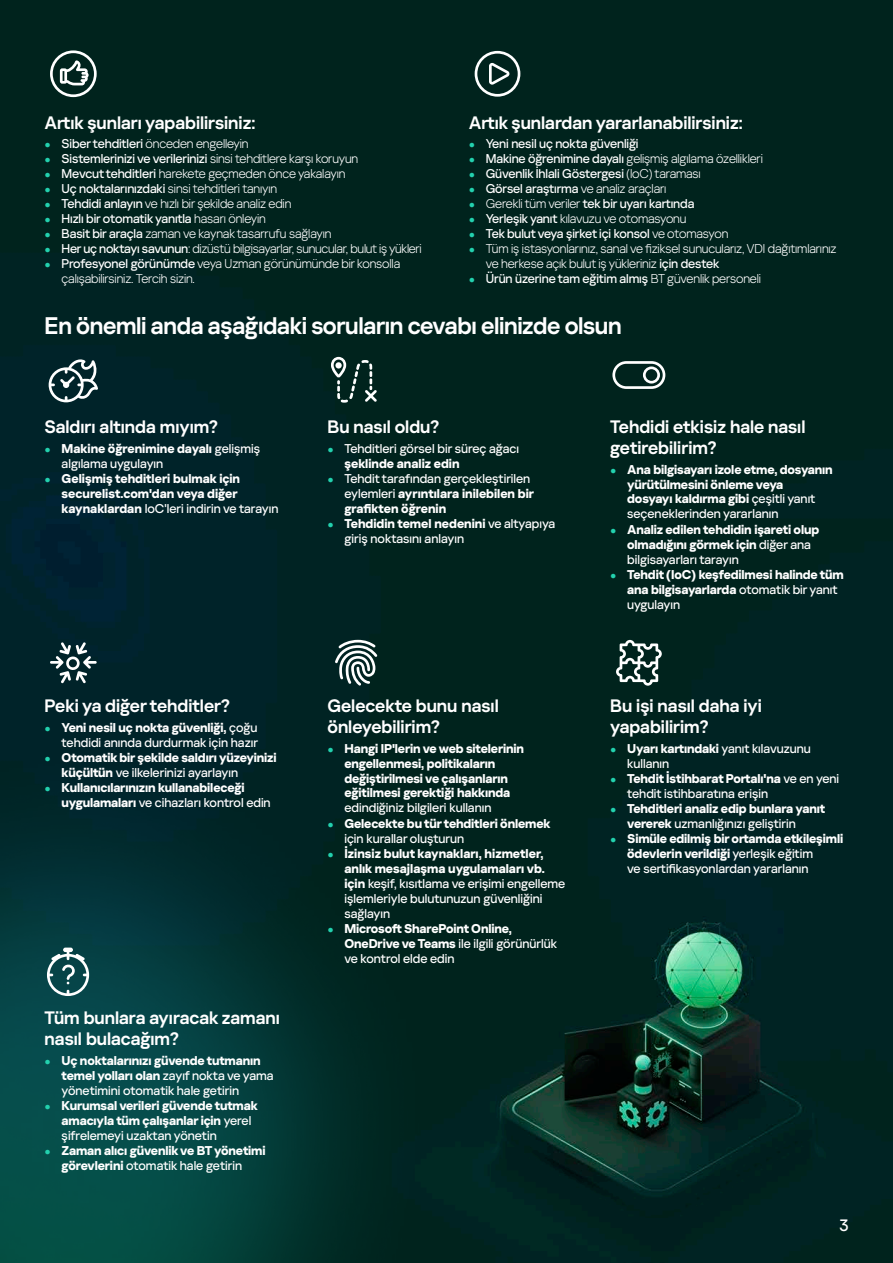
<style>
.page{position:relative;width:893px;height:1263px;background:#fff}
.page>*{position:absolute;margin:0;border:0;box-sizing:border-box;transform-origin:0 0}
.t1{font:600 24px "Kaspersky Sans Display";letter-spacing:-.015em;color:#fff}
.t2{font:600 18px/21px "Kaspersky Sans Display";color:#fff}
.t3{font:500 16.5px "Kaspersky Sans Display";color:#fff}
.t4{font:700 12.75px/15px "Kaspersky Sans Display";letter-spacing:-.01em;color:#fff}
.t5{font:500 12.75px/15px "Kaspersky Sans Display";color:#fff}
.t6{font:300 12.75px/15px "Kaspersky Sans Display";letter-spacing:-.01em;color:#fff}
.s1{font-family:"Arial Narrow";font-weight:400;font-size:10.5px;color:#23d1ae}
.s2{font-weight:500}
.s3{font-weight:300}
.s4{font-weight:700}
</style>
<div class="page">
<img style="left:0;top:0;width:893px;height:1263px">
<img style="left:0;top:702px;width:462px;height:561px">
<svg style="left:50px;top:50px;width:47px;height:47px"></svg>
<svg style="left:475px;top:51px;width:45px;height:46px"></svg>
<svg style="left:47px;top:947px;width:42px;height:49px"></svg>
<svg style="left:49px;top:359px;width:49px;height:43px"></svg>
<svg style="left:612px;top:361px;width:53px;height:28px"></svg>
<svg style="left:331px;top:357px;width:46px;height:46px;background:#344f4b"></svg>
<svg style="left:616px;top:640px;width:46px;height:46px"></svg>
<svg style="left:335px;top:640px;width:42px;height:46px"></svg>
<svg style="left:50px;top:642px;width:47px;height:41px"></svg>
<h2 class="t2" style="left:45px;top:111px;width:212px">Artık şunları yapabilirsiniz:</h2>
<p class="t6" style="left:45px;top:135px;width:206px"><span class="s1">●</span> <span class="s2">Siber tehditleri</span> önceden engelleyin</p>
<p class="t5" style="left:45px;top:150px;width:315px"><span class="s1">●</span> Sistemlerinizi ve verilerinizi <span class="s3">sinsi tehditlere karşı koruyun</span></p>
<p class="t6" style="left:45px;top:165px;width:302px"><span class="s1">●</span> <span class="s2">Mevcut tehditleri</span> harekete geçmeden önce yakalayın</p>
<p class="t6" style="left:45px;top:180px;width:234px"><span class="s1">●</span> <span class="s2">Uç noktalarınızdaki</span> sinsi tehditleri tanıyın</p>
<p class="t6" style="left:45px;top:195px;width:248px"><span class="s1">●</span> <span class="s2">Tehdidi anlayın</span> ve hızlı bir şekilde analiz edin</p>
<p class="t5" style="left:45px;top:210px;width:223px"><span class="s1">●</span> Hızlı bir otomatik yanıtla <span class="s3">hasarı önleyin</span></p>
<p class="t6" style="left:45px;top:225px;width:288px"><span class="s1">●</span> <span class="s2">Basit bir araçla</span> zaman ve kaynak tasarrufu sağlayın</p>
<p class="t6" style="left:45px;top:240px;width:379px"><span class="s1">●</span> <span class="s2">Her uç noktayı savunun</span>: dizüstü bilgisayarlar, sunucular, bulut iş yükleri</p>
<p class="t6" style="left:62px;top:255px;width:340px;text-indent:-17px"><span class="s1">●</span> <span class="s2">Profesyonel görünümde</span> veya Uzman görünümünde bir konsolla çalışabilirsiniz. Tercih sizin.</p>
<h2 class="t2" style="left:469px;top:111px;width:275px">Artık şunlardan yararlanabilirsiniz:</h2>
<p class="t5" style="left:469px;top:135px;width:171px"><span class="s1">●</span> Yeni nesil uç nokta güvenliği</p>
<p class="t6" style="left:469px;top:150px;width:296px"><span class="s1">●</span> <span class="s2">Makine öğrenimine dayalı</span> gelişmiş algılama özellikleri</p>
<p class="t5" style="left:469px;top:165px;width:233px"><span class="s1">●</span> Güvenlik İhlali Göstergesi <span class="s3">(IoC) taraması</span></p>
<p class="t6" style="left:469px;top:180px;width:199px"><span class="s1">●</span> <span class="s2">Görsel araştırma</span> ve analiz araçları</p>
<p class="t5" style="left:469px;top:195px;width:227px"><span class="s1">●</span> <span class="s3">Gerekli tüm veriler</span> tek bir uyarı kartında</p>
<p class="t6" style="left:469px;top:210px;width:219px"><span class="s1">●</span> <span class="s2">Yerleşik yanıt</span> kılavuzu ve otomasyonu</p>
<p class="t5" style="left:469px;top:225px;width:261px"><span class="s1">●</span> Tek bulut veya şirket içi konsol <span class="s3">ve otomasyon</span></p>
<p class="t6" style="left:486px;top:240px;width:352px;text-indent:-17px"><span class="s1">●</span> Tüm iş istasyonlarınız, sanal ve fiziksel sunucularız, VDI dağıtımlarınız ve herkese açık bulut iş yükleriniz <span class="s2">için destek</span></p>
<p class="t5" style="left:469px;top:270px;width:294px"><span class="s1">●</span> Ürün üzerine tam eğitim almış <span class="s3">BT güvenlik personeli</span></p>
<h1 class="t1" style="left:45px;top:308px;width:578px">En önemli anda aşağıdaki soruların cevabı elinizde olsun</h1>
<h2 class="t2" style="left:45px;top:415px;width:175px">Saldırı altında mıyım?</h2>
<p class="t5" style="left:62px;top:440px;width:200px;text-indent:-17px"><span class="s1">●</span> <span class="s4">Makine öğrenimine dayalı</span> gelişmiş algılama uygulayın</p>
<p class="t4" style="left:62px;top:470px;width:218px;text-indent:-17px"><span class="s1">●</span> Gelişmiş tehditleri bulmak için securelist.com'dan veya diğer kaynaklardan <span class="s2">IoC'leri indirin ve tarayın</span></p>
<h2 class="t2" style="left:45px;top:694px;width:187px">Peki ya diğer tehditler?</h2>
<p class="t5" style="left:45px;top:719px;width:215px;text-align:right"><span class="s1">●</span> <span class="s4">Yeni nesil uç nokta güvenliği,</span> çoğu tehdidi anında durdurmak için hazır</p>
<p class="t4" style="left:62px;top:749px;width:217px;text-indent:-17px"><span class="s1">●</span> Otomatik bir şekilde saldırı yüzeyinizi küçültün <span class="s2">ve ilkelerinizi ayarlayın</span></p>
<p class="t4" style="left:62px;top:779px;width:211px;text-indent:-17px"><span class="s1">●</span> Kullanıcılarınızın kullanabileceği uygulamaları <span class="s2">ve cihazları kontrol edin</span></p>
<h2 class="t2" style="left:45px;top:1006px;width:237px">Tüm bunlara ayıracak zamanı nasıl bulacağım?</h2>
<p class="t4" style="left:62px;top:1052px;width:213px;text-indent:-17px"><span class="s1">●</span> Uç noktalarınızı güvende tutmanın temel yolları olan <span class="s2">zayıf nokta ve yama yönetimini otomatik hale getirin</span></p>
<p class="t4" style="left:62px;top:1097px;width:198px;text-indent:-17px"><span class="s1">●</span> Kurumsal verileri güvende tutmak amacıyla tüm çalışanlar için <span class="s2">yerel şifrelemeyi uzaktan yönetin</span></p>
<p class="t4" style="left:45px;top:1142px;width:222px;text-align:center"><span class="s1">●</span> Zaman alıcı güvenlik ve BT yönetimi görevlerini <span class="s2">otomatik hale getirin</span></p>
<h2 class="t2" style="left:327px;top:415px;width:113px">Bu nasıl oldu?</h2>
<p class="t5" style="left:344px;top:440px;width:176px;text-indent:-17px"><span class="s1">●</span> Tehditleri görsel bir süreç ağacı <span class="s4">şeklinde analiz edin</span></p>
<p class="t5" style="left:344px;top:470px;width:191px;text-indent:-17px"><span class="s1">●</span> Tehdit tarafından gerçekleştirilen eylemleri <span class="s4">ayrıntılara inilebilen bir grafikten öğrenin</span></p>
<p class="t5" style="left:344px;top:515px;width:212px;text-indent:-17px"><span class="s1">●</span> <span class="s4">Tehdidin temel nedenini</span> ve altyapıya giriş noktasını anlayın</p>
<h2 class="t2" style="left:327px;top:694px;width:173px">Gelecekte bunu nasıl önleyebilirim?</h2>
<p class="t4" style="left:344px;top:740px;width:181px;text-indent:-17px"><span class="s1">●</span> Hangi IP'lerin ve web sitelerinin engellenmesi, politikaların değiştirilmesi ve çalışanların eğitilmesi gerektiği hakkında</p>
<p class="t5" style="left:344px;top:800px;width:149px">edindiğiniz bilgileri kullanın</p>
<p class="t4" style="left:344px;top:815px;width:207px;text-indent:-17px"><span class="s1">●</span> Gelecekte bu tür tehditleri önlemek <span class="s2">için kurallar oluşturun</span></p>
<p class="t5" style="left:344px;top:845px;width:222px;text-indent:-17px"><span class="s1">●</span> <span class="s4">İzinsiz bulut kaynakları, hizmetler, anlık mesajlaşma uygulamaları vb. için</span> keşif, kısıtlama ve erişimi engelleme işlemleriyle bulutunuzun güvenliğini sağlayın</p>
<p class="t4" style="left:344px;top:920px;width:214px;text-indent:-17px"><span class="s1">●</span> Microsoft SharePoint Online,<br>OneDrive ve Teams <span class="s2">ile ilgili görünürlük ve kontrol elde edin</span></p>
<h2 class="t2" style="left:610px;top:415px;width:197px">Tehdidi etkisiz hale nasıl getirebilirim?</h2>
<p class="t4" style="left:627px;top:461px;width:207px;text-indent:-17px"><span class="s1">●</span> Ana bilgisayarı izole etme, dosyanın yürütülmesini önleme veya<br>dosyayı kaldırma gibi <span class="s2">çeşitli yanıt seçeneklerinden yararlanın</span></p>
<p class="t4" style="left:627px;top:521px;width:193px;text-indent:-17px"><span class="s1">●</span> Analiz edilen tehdidin işareti olup olmadığını görmek için <span class="s2">diğer ana bilgisayarları tarayın</span></p>
<p class="t4" style="left:627px;top:566px;width:218px;text-indent:-17px"><span class="s1">●</span> Tehdit (IoC) keşfedilmesi halinde tüm ana bilgisayarlarda <span class="s2">otomatik bir yanıt uygulayın</span></p>
<h2 class="t2" style="left:610px;top:694px;width:153px">Bu işi nasıl daha iyi yapabilirim?</h2>
<p class="t5" style="left:627px;top:740px;width:185px;text-indent:-17px"><span class="s1">●</span> <span class="s4">Uyarı kartındaki</span> yanıt kılavuzunu kullanın</p>
<p class="t5" style="left:627px;top:770px;width:214px;text-indent:-17px"><span class="s1">●</span> <span class="s4">Tehdit İstihbarat Portalı'na</span> ve en yeni tehdit istihbaratına erişin</p>
<p class="t4" style="left:627px;top:800px;width:199px;text-indent:-17px"><span class="s1">●</span> Tehditleri analiz edip bunlara yanıt vererek <span class="s2">uzmanlığınızı geliştirin</span></p>
<p class="t4" style="left:627px;top:830px;width:217px;text-indent:-17px"><span class="s1">●</span> Simüle edilmiş bir ortamda etkileşimli ödevlerin verildiği <span class="s2">yerleşik eğitim<br>ve sertifikasyonlardan yararlanın</span></p>
<p class="t3" style="left:839px;top:1213px;width:11px">3</p>
</div>
